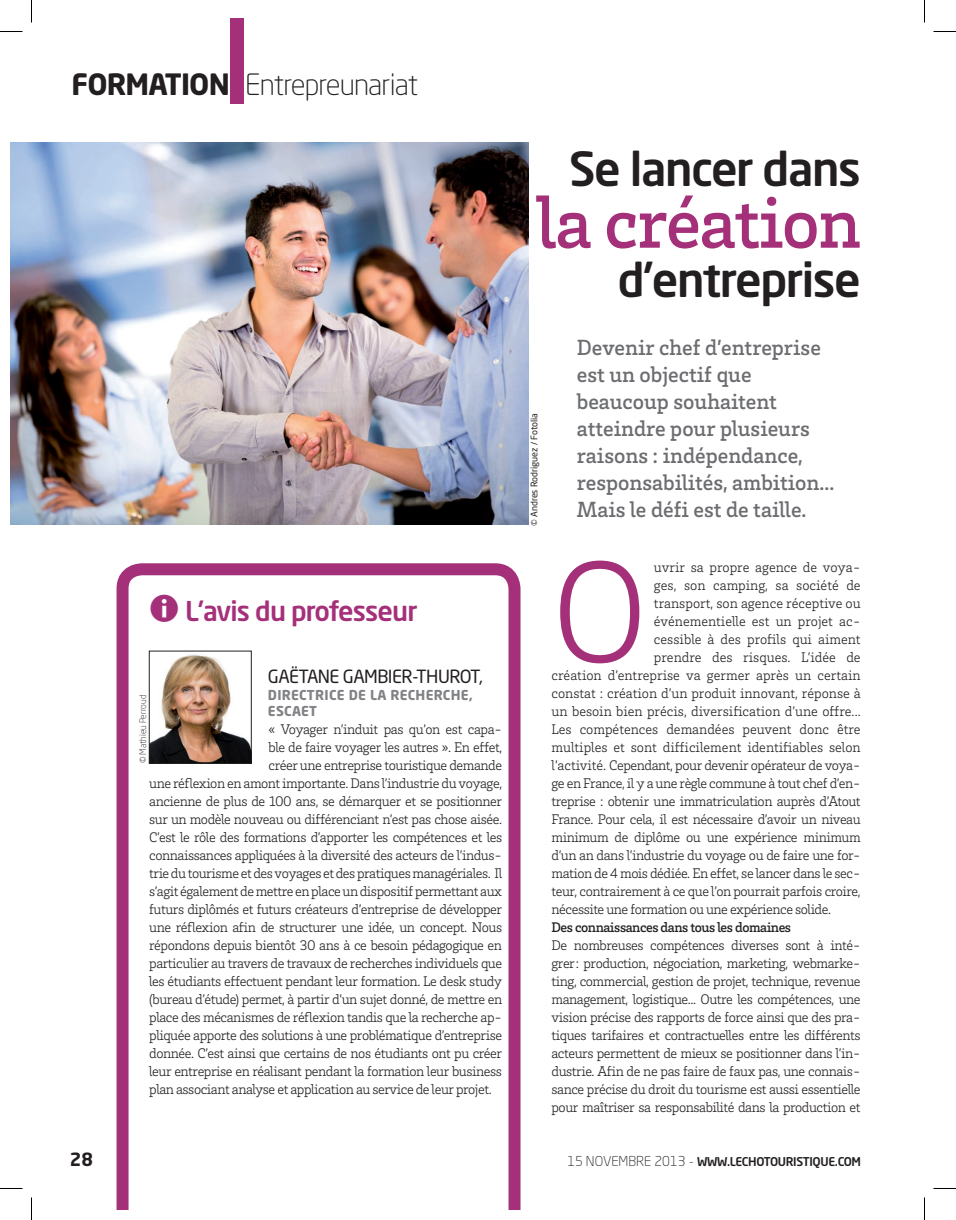
<style>
.page{position:relative;width:956px;height:1220px;background:#fff}
.page>*{position:absolute;margin:0;border:0;box-sizing:border-box;transform-origin:0 0}
.t1{font:300 147.45px "Brix Slab";color:#a5307a}
.t2{font:500 75px "Brix Slab";letter-spacing:-.02em;color:#a5307a}
.t3{font:500 46.5px "Neo Sans Std";letter-spacing:-.03em;color:#231f20}
.t4{font:300 29.1px "Neo Sans Std";letter-spacing:-.03em;color:#231f20}
.t5{font:500 27px "Neo Sans Std";letter-spacing:-.03em;color:#a5307a}
.t6{font:500 22.5px/27px "Brix Slab";color:#6c6d70}
.t7{font:18px "Neo Sans Std";letter-spacing:-.03em;color:#231f20}
.t8{font:700 18px "Neo Sans Std";color:#231f20}
.t9{font:300 14.25px/18px "Brix Slab";letter-spacing:-.03em;color:#231f20;text-align:justify}
.t10{font:300 14.25px "Brix Slab";color:#231f20}
.t11{font:500 14.25px "Brix Slab";letter-spacing:-.03em;color:#231f20}
.t12{font:700 13.5px/16.2px "Neo Sans Std";letter-spacing:.02em;color:#808285}
.t13{font:500 12px "Neo Sans Std";letter-spacing:-.03em;color:#231f20}
.t14{font:9px "Neo Sans Std";color:#231f20}
.t15{font:300 9px "Neo Sans Std";color:#231f20}
.s1{font-weight:700}
.s2{font-family:"Modern Pictograms";font-weight:400;font-size:42px}
.s3{font-weight:300;font-size:13.5px}
</style>
<div class="page">
<img style="left:10px;top:142px;width:518px;height:383px">
<svg style="left:117px;top:563px;width:403px;height:646px"></svg>
<img style="left:151px;top:653px;width:98px;height:108px">
<div style="left:149px;top:651px;width:102px;height:112px;border:1px solid #231f20"></div>
<div style="left:231px;top:18px;width:13px;height:86px;background:#a5307a"></div>
<svg style="left:0;top:31px;width:22px;height:1px"></svg>
<svg style="left:933px;top:31px;width:23px;height:1px"></svg>
<svg style="left:0;top:1188px;width:22px;height:1px"></svg>
<svg style="left:933px;top:1188px;width:23px;height:1px"></svg>
<svg style="left:31px;top:0;width:1px;height:22px"></svg>
<svg style="left:31px;top:1197px;width:1px;height:23px"></svg>
<svg style="left:924px;top:0;width:1px;height:22px"></svg>
<svg style="left:924px;top:1197px;width:1px;height:23px"></svg>
<h3 class="t4" style="left:72px;top:67px;width:348px"><span class="s1">FORMATION</span> Entrepreunariat</h3>
<h3 class="t5" style="left:148px;top:594px;width:271px"><span class="s2">=</span> L’avis du professeur</h3>
<p class="t7" style="left:268px;top:665px;width:216px">GAËTANE GAMBIER-THUROT,</p>
<p class="t12" style="left:268px;top:686px;width:206px">DIRECTRICE DE LA RECHERCHE,<br>ESCAET</p>
<p class="t15" style="left:138px;top:763px;width:70px;rotate:-90deg">© Mathieu Perroud</p>
<p class="t9" style="left:268px;top:719px;width:235px">« Voyager n’induit pas qu’on est capa-</p>
<p class="t9" style="left:268px;top:737px;width:235px">ble de faire voyager les autres ». En effet,</p>
<p class="t9" style="left:268px;top:755px;width:235px">créer une entreprise touristique demande</p>
<p class="t9" style="left:149px;top:773px;width:354px">une réflexion en amont importante. Dans l’industrie du voyage,</p>
<p class="t9" style="left:149px;top:791px;width:354px">ancienne de plus de 100 ans, se démarquer et se positionner</p>
<p class="t9" style="left:149px;top:809px;width:354px">sur un modèle nouveau ou différenciant n’est pas chose aisée.</p>
<p class="t9" style="left:149px;top:827px;width:354px">C’est le rôle des formations d’apporter les compétences et les</p>
<p class="t9" style="left:149px;top:845px;width:354px">connaissances appliquées à la diversité des acteurs de l’indus-</p>
<p class="t9" style="left:149px;top:863px;width:354px">trie du tourisme et des voyages et des pratiques managériales. Il</p>
<p class="t9" style="left:149px;top:881px;width:354px">s’agit également de mettre en place un dispositif permettant aux</p>
<p class="t9" style="left:149px;top:899px;width:354px">futurs diplômés et futurs créateurs d’entreprise de développer</p>
<p class="t9" style="left:149px;top:917px;width:354px">une réflexion afin de structurer une idée, un concept. Nous</p>
<p class="t9" style="left:149px;top:935px;width:354px">répondons depuis bientôt 30 ans à ce besoin pédagogique en</p>
<p class="t9" style="left:149px;top:953px;width:354px">particulier au travers de travaux de recherches individuels que</p>
<p class="t9" style="left:149px;top:971px;width:354px">les étudiants effectuent pendant leur formation. Le desk study</p>
<p class="t9" style="left:149px;top:989px;width:354px">(bureau d’étude) permet, à partir d’un sujet donné, de mettre en</p>
<p class="t9" style="left:149px;top:1007px;width:354px">place des mécanismes de réflexion tandis que la recherche ap-</p>
<p class="t9" style="left:149px;top:1025px;width:354px">pliquée apporte des solutions à une problématique d’entreprise</p>
<p class="t9" style="left:149px;top:1043px;width:354px">donnée. C’est ainsi que certains de nos étudiants ont pu créer</p>
<p class="t9" style="left:149px;top:1061px;width:354px">leur entreprise en réalisant pendant la formation leur business</p>
<p class="t9" style="left:149px;top:1079px;width:344px">plan associant analyse et application au service de leur projet.</p>
<h3 class="t3" style="left:569px;top:139px;width:293px">Se lancer dans</h3>
<h2 class="t2" style="left:537px;top:174px;width:325px">la création</h2>
<h3 class="t3" style="left:618px;top:250px;width:245px">d’entreprise</h3>
<h3 class="t6" style="left:577px;top:333px;width:259px">Devenir chef d’entreprise est un objectif que beaucoup souhaitent atteindre pour plusieurs raisons : indépendance, responsabilités, ambition...<br>Mais le défi est de taille.</h3>
<p class="t14" style="left:529px;top:526px;width:114px;rotate:-90deg">© ANDRES RODRIGUEZ / FOTOLIA</p>
<h1 class="t1" style="left:551px;top:518px;width:98px">O</h1>
<p class="t10" style="left:654px;top:558px;width:208px">uvrir sa propre agence de voya-</p>
<p class="t10" style="left:654px;top:576px;width:208px">ges, son camping, sa société de</p>
<p class="t10" style="left:654px;top:594px;width:208px">transport, son agence réceptive ou</p>
<p class="t10" style="left:654px;top:612px;width:208px">événementielle est un projet ac-</p>
<p class="t10" style="left:654px;top:630px;width:208px">cessible à des profils qui aiment</p>
<p class="t10" style="left:654px;top:648px;width:208px">prendre des risques. L’idée de</p>
<p class="t10" style="left:551px;top:666px;width:311px">création d’entreprise va germer après un certain</p>
<p class="t10" style="left:551px;top:684px;width:311px">constat : création d’un produit innovant, réponse à</p>
<p class="t10" style="left:551px;top:702px;width:311px">un besoin bien précis, diversification d’une offre...</p>
<p class="t10" style="left:551px;top:720px;width:311px">Les compétences demandées peuvent donc être</p>
<p class="t10" style="left:551px;top:738px;width:311px">multiples et sont difficilement identifiables selon</p>
<p class="t9" style="left:551px;top:755px;width:311px">l’activité. Cependant, pour devenir opérateur de voya-</p>
<p class="t9" style="left:551px;top:773px;width:311px">ge en France, il y a une règle commune à tout chef d’en-</p>
<p class="t9" style="left:551px;top:791px;width:311px">treprise : obtenir une immatriculation auprès d’Atout</p>
<p class="t9" style="left:551px;top:809px;width:311px">France. Pour cela, il est nécessaire d’avoir un niveau</p>
<p class="t9" style="left:551px;top:827px;width:311px">minimum de diplôme ou une expérience minimum</p>
<p class="t9" style="left:551px;top:845px;width:311px">d’un an dans l’industrie du voyage ou de faire une for-</p>
<p class="t9" style="left:551px;top:863px;width:311px">mation de 4 mois dédiée. En effet, se lancer dans le sec-</p>
<p class="t9" style="left:551px;top:881px;width:311px">teur, contrairement à ce que l’on pourrait parfois croire,</p>
<p class="t9" style="left:551px;top:899px;width:281px">nécessite une formation ou une expérience solide.</p>
<p class="t11" style="left:551px;top:917px;width:241px">Des connaissances dans tous les domaines</p>
<p class="t9" style="left:551px;top:935px;width:311px">De nombreuses compétences diverses sont à inté&shy;grer: production, négociation, marketing, webmarke&shy;ting, commercial, gestion de projet, technique, revenue management, logistique... Outre les compétences, une vision précise des rapports de force ainsi que des pra&shy;tiques tarifaires et contractuelles entre les différents acteurs permettent de mieux se positionner dans l’in&shy;dustrie. Afin de ne pas faire de faux pas, une connais&shy;sance précise du droit du tourisme est aussi essentielle pour maîtriser sa responsabilité dans la production et</p>
<p class="t8" style="left:70px;top:1148px;width:25px">28</p>
<p class="t13" style="left:567px;top:1154px;width:295px"><span class="s3">15 nove mbre 2013 -</span> www.lechotouristique.com</p>
</div>
